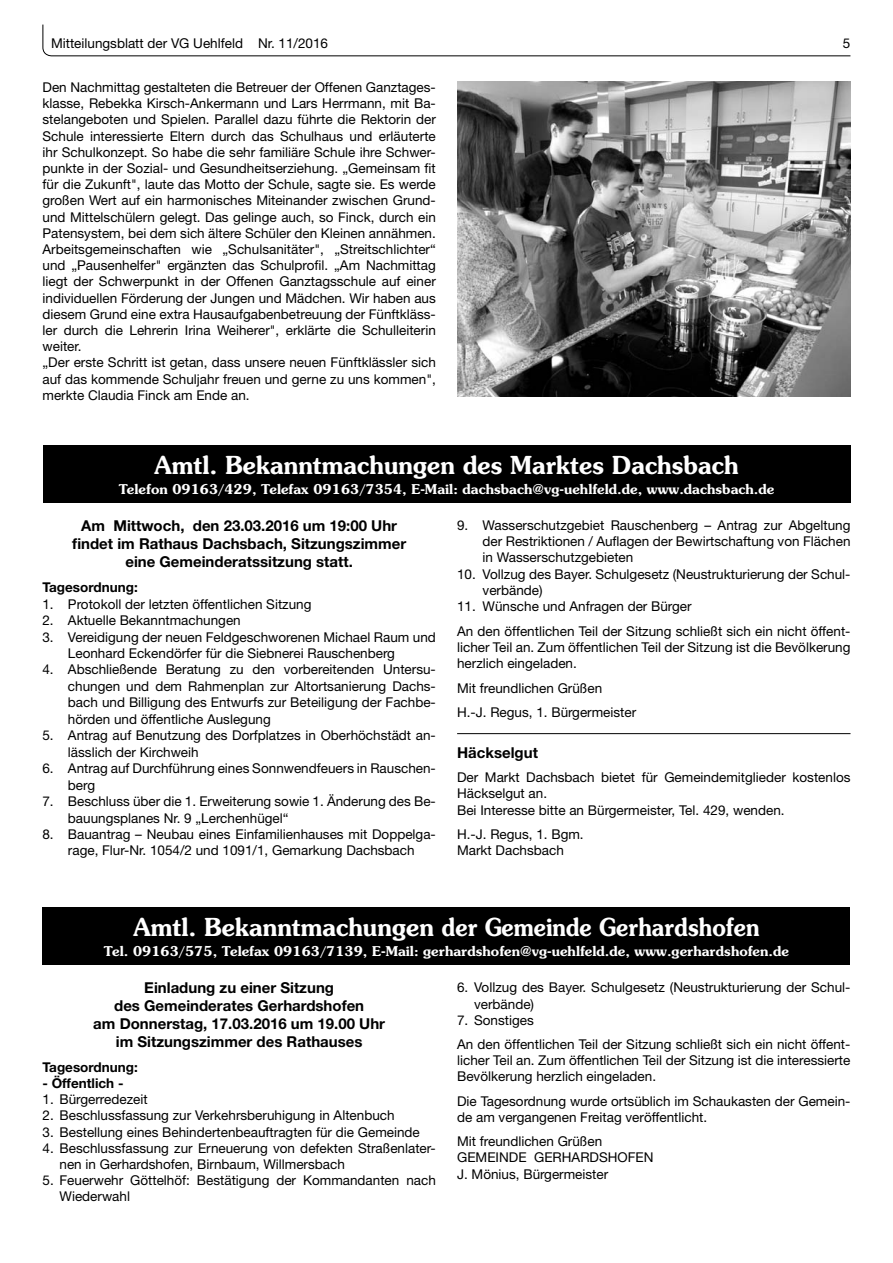
<style>
.page{position:relative;width:893px;height:1263px;background:#fff}
.page>*{position:absolute;margin:0;border:0;box-sizing:border-box;transform-origin:0 0}
.t1{font:600 24.75px "Souvenir";color:#fff;scale:.95 1}
.t2{font:700 15px/18px "Helvetica Neue";color:#000;text-align:center}
.t3{font:13.5px/16.2px "Helvetica Neue";color:#000}
.t4{font:600 13.5px "Souvenir";color:#fff}
.t5{font:700 13.5px "Helvetica Neue";color:#000}
</style>
<div class="page">
<svg style="left:42px;top:24px;width:809px;height:33px"></svg>
<img style="left:457px;top:81px;width:394px;height:315px">
<hr style="left:457px;top:733px;width:393px;height:1px;background:#000">
<div style="left:43px;top:445px;width:807px;height:58px;background:#000"></div>
<div style="left:43px;top:907px;width:807px;height:58px;background:#000"></div>
<p class="t3" style="left:51px;top:36px;width:279px">Mitteilungsblatt der VG Uehlfeld Nr. 11/2016</p>
<p class="t3" style="left:843px;top:36px;width:9px">5</p>
<p class="t3" style="left:43px;top:80px;width:395px">Den Nachmittag gestalteten die Betreuer der Offenen Ganztages&shy;klasse, Rebekka Kirsch-Ankermann und Lars Herrmann, mit Ba&shy;stelangeboten und Spielen. Parallel dazu führte die Rektorin der Schule interessierte Eltern durch das Schulhaus und erläuterte ihr Schulkonzept. So habe die sehr familiäre Schule ihre Schwer&shy;punkte in der Sozial- und Gesundheitserziehung. „Gemeinsam fit für die Zukunft", laute das Motto der Schule, sagte sie. Es werde großen Wert auf ein harmonisches Miteinander zwischen Grund&shy;und Mittelschülern gelegt. Das gelinge auch, so Finck, durch ein Patensystem, bei dem sich ältere Schüler den Kleinen annähmen.<br>Arbeitsgemeinschaften wie „Schulsanitäter", „Streitschlichter“ und „Pausenhelfer" ergänzten das Schulprofil. „Am Nachmittag liegt der Schwerpunkt in der Offenen Ganztagsschule auf einer individuellen Förderung der Jungen und Mädchen. Wir haben aus diesem Grund eine extra Hausaufgabenbetreuung der Fünftkläss&shy;ler durch die Lehrerin Irina Weiherer", erklärte die Schulleiterin weiter.<br>„Der erste Schritt ist getan, dass unsere neuen Fünftklässler sich auf das kommende Schuljahr freuen und gerne zu uns kommen", merkte Claudia Finck am Ende an.</p>
<h1 class="t1" style="left:154px;top:455px;width:616px">Amtl. Bekanntmachungen des Marktes Dachsbach</h1>
<p class="t4" style="left:119px;top:484px;width:657px">Telefon 09163/429, Telefax 09163/7354, E-Mail: dachsbach@vg-uehlfeld.de, www.dachsbach.de</p>
<p class="t2" style="left:72px;top:518px;width:336px">Am Mittwoch, den 23.03.2016 um 19:00 Uhr findet im Rathaus Dachsbach, Sitzungszimmer eine Gemeinderatssitzung statt.</p>
<p class="t5" style="left:42px;top:582px;width:97px">Tagesordnung:</p>
<p class="t3" style="left:42px;top:597px;width:271px">1. Protokoll der letzten öffentlichen Sitzung</p>
<p class="t3" style="left:42px;top:613px;width:200px">2. Aktuelle Bekanntmachungen</p>
<p class="t3" style="left:68px;top:630px;width:369px;text-indent:-26px">3. Vereidigung der neuen Feldgeschworenen Michael Raum und<br>Leonhard Eckendörfer für die Siebnerei Rauschenberg</p>
<p class="t3" style="left:68px;top:663px;width:369px;text-align:justify;text-indent:-26px">4. Abschließende Beratung zu den vorbereitenden Untersu&shy;chungen und dem Rahmenplan zur Altortsanierung Dachs&shy;bach und Billigung des Entwurfs zur Beteiligung der Fachbe&shy;hörden und öffentliche Auslegung</p>
<p class="t3" style="left:68px;top:728px;width:369px;text-indent:-26px">5. Antrag auf Benutzung des Dorfplatzes in Oberhöchstädt an&shy;lässlich der Kirchweih</p>
<p class="t3" style="left:68px;top:761px;width:369px;text-indent:-26px">6. Antrag auf Durchführung eines Sonnwendfeuers in Rauschen&shy;berg</p>
<p class="t3" style="left:68px;top:794px;width:369px;text-indent:-26px">7. Beschluss über die 1. Erweiterung sowie 1. Änderung des Be&shy;bauungsplanes Nr. 9 „Lerchenhügel“</p>
<p class="t3" style="left:42px;top:827px;width:395px;text-align:center">8. Bauantrag – Neubau eines Einfamilienhauses mit Doppelga&shy;rage, Flur-Nr. 1054/2 und 1091/1, Gemarkung Dachsbach</p>
<p class="t3" style="left:483px;top:518px;width:369px;text-align:justify;text-indent:-26px">9. Wasserschutzgebiet Rauschenberg – Antrag zur Abgeltung der Restriktionen / Auflagen der Bewirtschaftung von Flächen in Wasserschutzgebieten</p>
<p class="t3" style="left:483px;top:567px;width:369px;text-indent:-26px">10. Vollzug des Bayer. Schulgesetz (Neustrukturierung der Schul&shy;verbände)</p>
<p class="t3" style="left:457px;top:595px;width:395px;line-height:24.5px">11. Wünsche und Anfragen der Bürger<br>An den öffentlichen Teil der Sitzung schließt sich ein nicht öffent-</p>
<p class="t3" style="left:457px;top:640px;width:395px">licher Teil an. Zum öffentlichen Teil der Sitzung ist die Bevölkerung herzlich eingeladen.</p>
<p class="t3" style="left:457px;top:677px;width:181px;line-height:24.5px">Mit freundlichen Grüßen<br>H.-J. Regus, 1. Bürgermeister</p>
<p class="t2" style="left:457px;top:745px;width:82px">Häckselgut</p>
<p class="t3" style="left:457px;top:770px;width:395px">Der Markt Dachsbach bietet für Gemeindemitglieder kostenlos<br>Häckselgut an.<br>Bei Interesse bitte an Bürgermeister, Tel. 429, wenden.</p>
<p class="t3" style="left:457px;top:827px;width:128px">H.-J. Regus, 1. Bgm.<br>Markt Dachsbach</p>
<h1 class="t1" style="left:133px;top:917px;width:660px">Amtl. Bekanntmachungen der Gemeinde Gerhardshofen</h1>
<p class="t4" style="left:104px;top:946px;width:687px">Tel. 09163/575, Telefax 09163/7139, E-Mail: gerhardshofen@vg-uehlfeld.de, www.gerhardshofen.de</p>
<p class="t2" style="left:93px;top:980px;width:293px">Einladung zu einer Sitzung<br>des Gemeinderates Gerhardshofen<br>am Donnerstag, 17.03.2016 um 19.00 Uhr im Sitzungszimmer des Rathauses</p>
<p class="t5" style="left:43px;top:1062px;width:97px">Tagesordnung:</p>
<p class="t5" style="left:43px;top:1078px;width:82px">- Öffentlich -</p>
<p class="t3" style="left:43px;top:1092px;width:107px">1. Bürgerredezeit</p>
<p class="t3" style="left:43px;top:1109px;width:354px">2. Beschlussfassung zur Verkehrsberuhigung in Altenbuch</p>
<p class="t3" style="left:43px;top:1125px;width:379px">3. Bestellung eines Behindertenbeauftragten für die Gemeinde</p>
<p class="t3" style="left:60px;top:1141px;width:378px;text-indent:-17px">4. Beschlussfassung zur Erneuerung von defekten Straßenlater&shy;nen in Gerhardshofen, Birnbaum, Willmersbach</p>
<p class="t3" style="left:60px;top:1173px;width:378px;text-indent:-17px">5. Feuerwehr Göttelhöf: Bestätigung der Kommandanten nach<br>Wiederwahl</p>
<p class="t3" style="left:474px;top:981px;width:378px;text-indent:-17px">6. Vollzug des Bayer. Schulgesetz (Neustrukturierung der Schul&shy;verbände)</p>
<p class="t3" style="left:457px;top:1009px;width:395px;line-height:24.3px">7. Sonstiges<br>An den öffentlichen Teil der Sitzung schließt sich ein nicht öffent-</p>
<p class="t3" style="left:457px;top:1054px;width:395px">licher Teil an. Zum öffentlichen Teil der Sitzung ist die interessierte<br>Bevölkerung herzlich eingeladen.</p>
<p class="t3" style="left:457px;top:1094px;width:395px">Die Tagesordnung wurde ortsüblich im Schaukasten der Gemein&shy;de am vergangenen Freitag veröffentlicht.</p>
<p class="t3" style="left:457px;top:1135px;width:198px">Mit freundlichen Grüßen<br>GEMEINDE GERHARDSHOFEN<br>J. Mönius, Bürgermeister</p>
</div>
